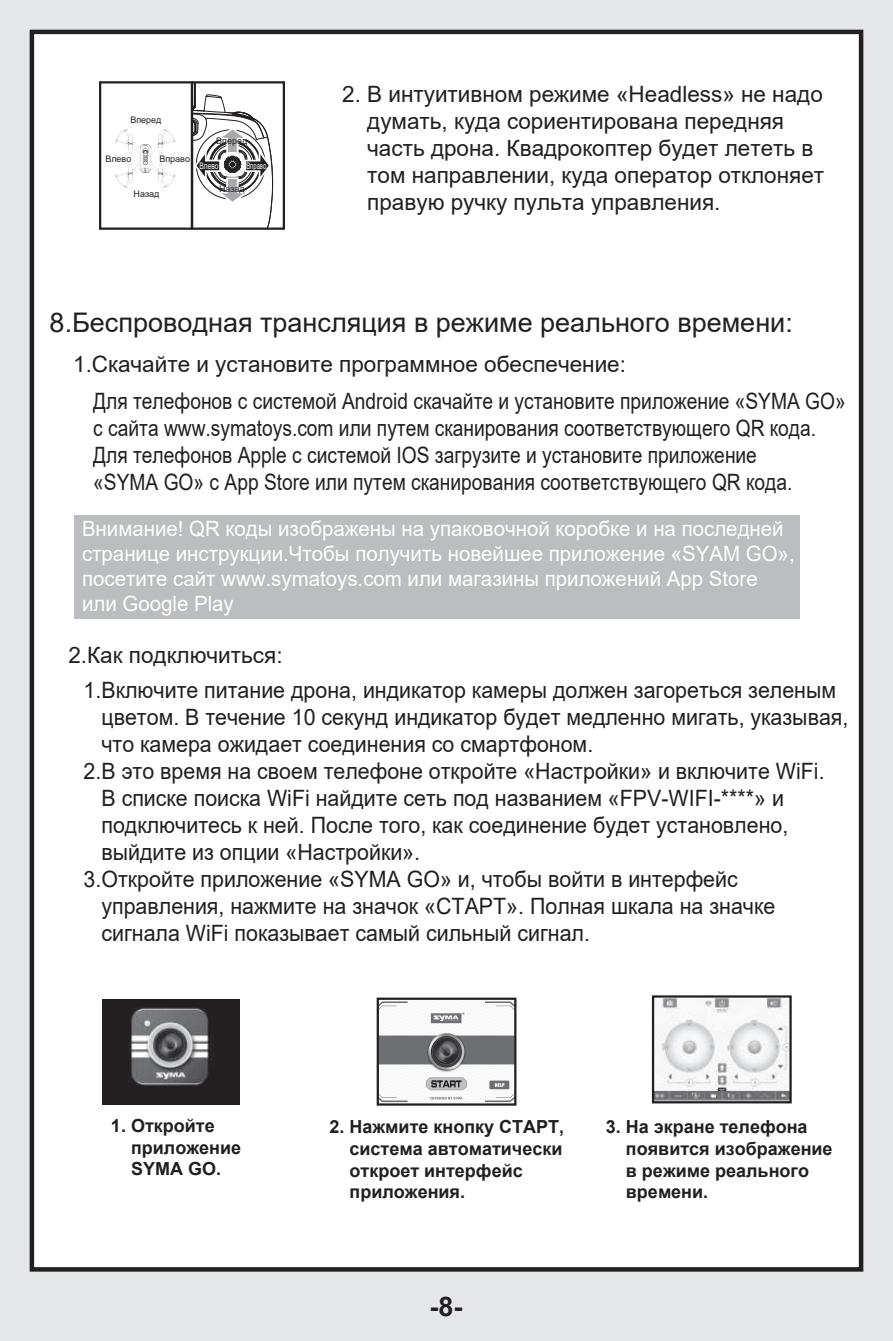
<style>
.page{position:relative;width:893px;height:1341px;background:#fff}
.page>*{position:absolute;margin:0;border:0;box-sizing:border-box;transform-origin:0 0}
.t1{font:27px "Arial";color:#231f20}
.t2{font:700 27px "Arial";color:#231f20}
.t3{font:22.5px "Arial";color:#231f20;scale:.95 1}
.t4{font:22.5px/27px "Arial";color:#231f20}
.t5{font:22.5px/27px "Arial";color:#231f20;scale:.85 1}
.t6{font:21.15px/25.2px "Arial";color:#fff}
.t7{font:700 18px/21.6px "Arial";color:#231f20}
.t8{font:9px "Arial";color:#231f20}
.t9{font:9px "Arial";color:#fff;scale:.65 1}
.t10{font:9px "Arial";color:#fff;scale:.74 1}
</style>
<div class="page">
<div style="left:0;top:0;width:893px;height:1340px;background:#e6e7e9"></div>
<div style="left:30px;top:30px;width:833px;height:1241px;background:#fff;border:4px solid #231f20"></div>
<div style="left:75px;top:515px;width:725px;height:103px;background:#bcbdc0"></div>
<div style="left:103px;top:998px;width:137px;height:106px;background:#231f20"></div>
<img style="left:128px;top:1007px;width:87px;height:79px">
<img style="left:380px;top:1000px;width:133px;height:102px">
<div style="left:377px;top:997px;width:139px;height:108px;border:2px solid #231f20"></div>
<img style="left:655px;top:998px;width:134px;height:102px">
<div style="left:652px;top:995px;width:140px;height:108px;border:2px solid #231f20"></div>
<img style="left:115px;top:129px;width:61px;height:59px">
<div style="left:99px;top:81px;width:94px;height:149px;border:2px solid #231f20"></div>
<div style="left:191px;top:81px;width:94px;height:149px;border:2px solid #231f20"></div>
<svg style="left:192px;top:82px;width:81px;height:146px"></svg>
<p class="t8" style="left:130px;top:113px;width:33px">Вперед</p>
<p class="t8" style="left:105px;top:153px;width:28px">Влево</p>
<p class="t8" style="left:159px;top:152px;width:32px">Вправо</p>
<p class="t8" style="left:133px;top:188px;width:27px">Назад</p>
<p class="t8" style="left:216px;top:135px;width:33px">Вперед</p>
<p class="t10" style="left:199px;top:159px;width:28px">Влево</p>
<p class="t8" style="left:219px;top:183px;width:27px">Назад</p>
<p class="t9" style="left:246px;top:160px;width:32px">Вправо</p>
<p class="t4" style="left:367px;top:80px;width:458px;text-indent:-25px">2. В интуитивном режиме «Headless» не надо думать, куда сориентирована передняя часть дрона. Квадрокоптер будет лететь в том направлении, куда оператор отклоняет правую ручку пульта управления.</p>
<p class="t1" style="left:50px;top:303px;width:745px">8.Беспроводная трансляция в режиме реального времени:</p>
<p class="t4" style="left:73px;top:350px;width:554px">1.Скачайте и установите программное обеспечение:</p>
<p class="t5" style="left:93px;top:387px;width:887px">Для телефонов с системой Android скачайте и установите приложение «SYMA GO» с сайта www.symatoys.com или путем сканирования соответствующего QR кода.<br>Для телефонов Apple с системой IOS загрузите и установите приложение<br>«SYMA GO» с App Store или путем сканирования соответствующего QR кода.</p>
<p class="t6" style="left:82px;top:515px;width:714px">Внимание! QR коды изображены на упаковочной коробке и на последней странице инструкции.Чтобы получить новейшее приложение «SYAM GO», посетите сайт www.symatoys.com или магазины приложений App Store или Google Play</p>
<p class="t4" style="left:84px;top:638px;width:754px;line-height:34.6px;text-indent:-15px">2.Как подключиться:<br>1.Включите питание дрона, индикатор камеры должен загореться зеленым</p>
<p class="t3" style="left:101px;top:701px;width:788px">цветом. В течение 10 секунд индикатор будет медленно мигать, указывая,</p>
<p class="t3" style="left:101px;top:728px;width:519px">что камера ожидает соединения со смартфоном.</p>
<p class="t3" style="left:84px;top:755px;width:781px">2.В это время на своем телефоне откройте «Настройки» и включите WiFi.</p>
<p class="t3" style="left:101px;top:782px;width:720px">В списке поиска WiFi найдите сеть под названием «FPV-WIFI-****» и</p>
<p class="t3" style="left:101px;top:809px;width:724px">подключитесь к ней. После того, как соединение будет установлено,</p>
<p class="t3" style="left:101px;top:836px;width:337px">выйдите из опции «Настройки».</p>
<p class="t3" style="left:84px;top:863px;width:690px">3.Откройте приложение «SYMA GO» и, чтобы войти в интерфейс</p>
<p class="t3" style="left:101px;top:890px;width:711px">управления, нажмите на значок «СТАРТ». Полная шкала на значке</p>
<p class="t3" style="left:101px;top:917px;width:516px">сигнала WiFi показывает самый сильный сигнал.</p>
<p class="t7" style="left:131px;top:1114px;width:112px;text-indent:-20px">1. Откройте приложение<br>SYMA GO.</p>
<p class="t7" style="left:626px;top:1116px;width:208px;text-indent:-20px">3. На экране телефона появится изображение в режиме реального времени.</p>
<p class="t7" style="left:350px;top:1116px;width:216px;text-indent:-20px">2. Нажмите кнопку СТАРТ, система автоматически откроет интерфейс приложения.</p>
<p class="t2" style="left:429px;top:1286px;width:34px">-8-</p>
</div>
